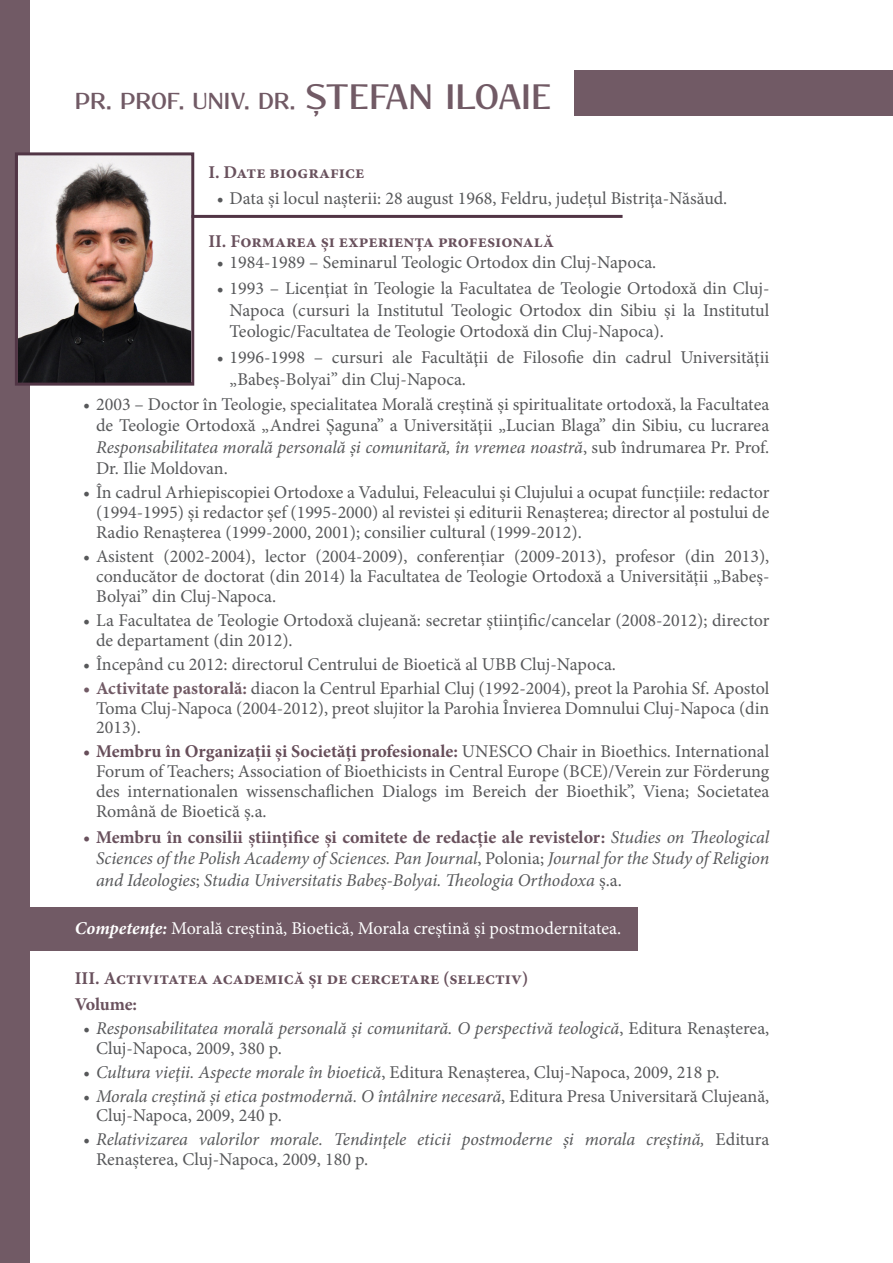
<style>
.page{position:relative;width:893px;height:1263px;background:#fff}
.page>*{position:absolute;margin:0;border:0;box-sizing:border-box;transform-origin:0 0}
.t1{font:700 25.5px "Resagokr";color:#715a65}
.t2{font:18px/19.8px "Minion Pro";color:#57585a;text-align:justify}
.t3{font:italic 18px/21.6px "Minion Pro";letter-spacing:-.005em;color:#57585a}
.t4{font:700 18px/25.8px "Minion Pro";color:#69515d}
.t5{font:18px "Minion Pro";color:#fff}
.s1{font-size:39px}
.s2{font-style:italic}
.s3{font-weight:700;color:#715a65}
.s4{font-weight:700;color:#674e5a}
.s5{font-weight:700;font-style:normal;color:#69515d}
.s6{font-style:normal}
.s7{font-weight:700;font-style:italic}
</style>
<div class="page">
<div style="left:0;top:0;width:30px;height:1263px;background:#715a65"></div>
<div style="left:574px;top:70px;width:319px;height:46px;background:#715a65"></div>
<img style="left:19px;top:156px;width:171px;height:226px">
<div style="left:15px;top:152px;width:179px;height:234px;border:3px solid #513545"></div>
<hr style="left:192px;top:215px;width:431px;height:3px;background:#513545">
<div style="left:0;top:908px;width:637px;height:43px;background:#715a65"></div>
<h1 class="t1" style="left:75px;top:88px;width:478px">PR. PROF. UNIV. DR. <span class="s1">ȘTEFAN ILOAIE</span></h1>
<p class="t4" style="left:208px;top:159px;width:158px">I. Date biografice</p>
<p class="t2" style="left:217px;top:188px;width:512px">• Data şi locul naşterii: 28 august 1968, Feldru, județul Bistriţa-Năsăud.</p>
<p class="t4" style="left:208px;top:228px;width:347px">II. Formarea și experiența profesională</p>
<p class="t2" style="left:217px;top:253px;width:441px">• 1984-1989 – Seminarul Teologic Ortodox din Cluj-Napoca.</p>
<p class="t2" style="left:230px;top:278px;width:541px;line-height:21.6px;text-indent:-13px">• 1993 – Licenţiat în Teologie la Facultatea de Teologie Ortodoxă din Cluj-Napoca (cursuri la Institutul Teologic Ortodox din Sibiu și la Institutul Teologic/Facultatea de Teologie Ortodoxă din Cluj-Napoca).</p>
<p class="t2" style="left:230px;top:347px;width:541px;line-height:21.6px;text-indent:-13px">• 1996-1998 – cursuri ale Facultăţii de Filosofie din cadrul Universității „Babeș-Bolyai” din Cluj-Napoca.</p>
<p class="t2" style="left:96px;top:393px;width:675px;line-height:21.6px;text-indent:-13px">• 2003 – Doctor în Teologie, specialitatea Morală creştină şi spiritualitate ortodoxă, la Facultatea de Teologie Ortodoxă „Andrei Şaguna” a Universităţii „Lucian Blaga” din Sibiu, cu lucrarea <span class="s2">Responsabilitatea morală personală şi comunitară, în vremea noastră</span>, sub îndrumarea Pr. Prof.<br>Dr. Ilie Moldovan.</p>
<p class="t2" style="left:96px;top:483px;width:675px;text-indent:-13px">• În cadrul Arhiepiscopiei Ortodoxe a Vadului, Feleacului şi Clujului a ocupat funcțiile: redactor (1994-1995) și redactor şef (1995-2000) al revistei şi editurii Renaşterea; director al postului de Radio Renaşterea (1999-2000, 2001); consilier cultural (1999-2012).</p>
<p class="t2" style="left:96px;top:547px;width:675px;text-indent:-13px">• Asistent (2002-2004), lector (2004-2009), conferențiar (2009-2013), profesor (din 2013), conducător de doctorat (din 2014) la Facultatea de Teologie Ortodoxă a Universității „Babeș-Bolyai” din Cluj-Napoca.</p>
<p class="t2" style="left:96px;top:610px;width:675px;text-indent:-13px">• La Facultatea de Teologie Ortodoxă clujeană: secretar ştiinţific/cancelar (2008-2012); director de departament (din 2012).</p>
<p class="t2" style="left:83px;top:654px;width:534px">• Începând cu 2012: directorul Centrului de Bioetică al UBB Cluj-Napoca.</p>
<p class="t2" style="left:96px;top:678px;width:675px;text-indent:-13px"><span class="s3">• Activitate pastorală:</span> diacon la Centrul Eparhial Cluj (1992-2004), preot la Parohia Sf. Apostol Toma Cluj-Napoca (2004-2012), preot slujitor la Parohia Învierea Domnului Cluj-Napoca (din 2013).</p>
<p class="t2" style="left:96px;top:742px;width:675px;text-indent:-13px"><span class="s4">• Membru în Organizații și Societăți profesionale:</span> UNESCO Chair in Bioethics. International Forum of Teachers; Association of Bioethicists in Central Europe (BCE)/Verein zur Förderung des internationalen wissenschaflichen Dialogs im Bereich der Bioethik”, Viena; Societatea Română de Bioetică ș.a.</p>
<p class="t3" style="left:96px;top:826px;width:675px;text-align:justify;text-indent:-13px"><span class="s5">• Membru în consilii științifice și comitete de redacție ale revistelor:</span> Studies on Theological Sciences of the Polish Academy of Sciences. Pan Journal<span class="s6">, Polonia;</span> Journal for the Study of Religion and Ideologies<span class="s6">;</span> Studia Universitatis Babeş-Bolyai. Theologia Orthodoxa <span class="s6">ș.a.</span></p>
<p class="t5" style="left:75px;top:916px;width:548px"><span class="s7">Competenţe:</span> Morală creștină, Bioetică, Morala creștină și postmodernitatea.</p>
<p class="t4" style="left:75px;top:965px;width:455px">III. Activitatea academică și de cercetare (selectiv)<br>Volume:</p>
<p class="t3" style="left:96px;top:1018px;width:675px;line-height:19.8px;text-indent:-13px">• Responsabilitatea morală personală şi comunitară. O perspectivă teologică<span class="s6">, Editura Renaşterea,<br>Cluj-Napoca, 2009, 380 p.</span></p>
<p class="t2" style="left:83px;top:1062px;width:638px"><span class="s2">• Cultura vieţii. Aspecte morale în bioetică</span>, Editura Renaşterea, Cluj-Napoca, 2009, 218 p.</p>
<p class="t2" style="left:96px;top:1086px;width:675px;text-indent:-13px"><span class="s2">• Morala creştină şi etica postmodernă. O întâlnire necesară</span>, Editura Presa Universitară Clujeană,<br>Cluj-Napoca, 2009, 240 p.</p>
<p class="t3" style="left:96px;top:1130px;width:675px;line-height:19.8px;text-indent:-13px">• Relativizarea valorilor morale. Tendinţele eticii postmoderne şi morala creştină, <span class="s6">Editura<br>Renaşterea, Cluj-Napoca, 2009, 180 p.</span></p>
</div>
